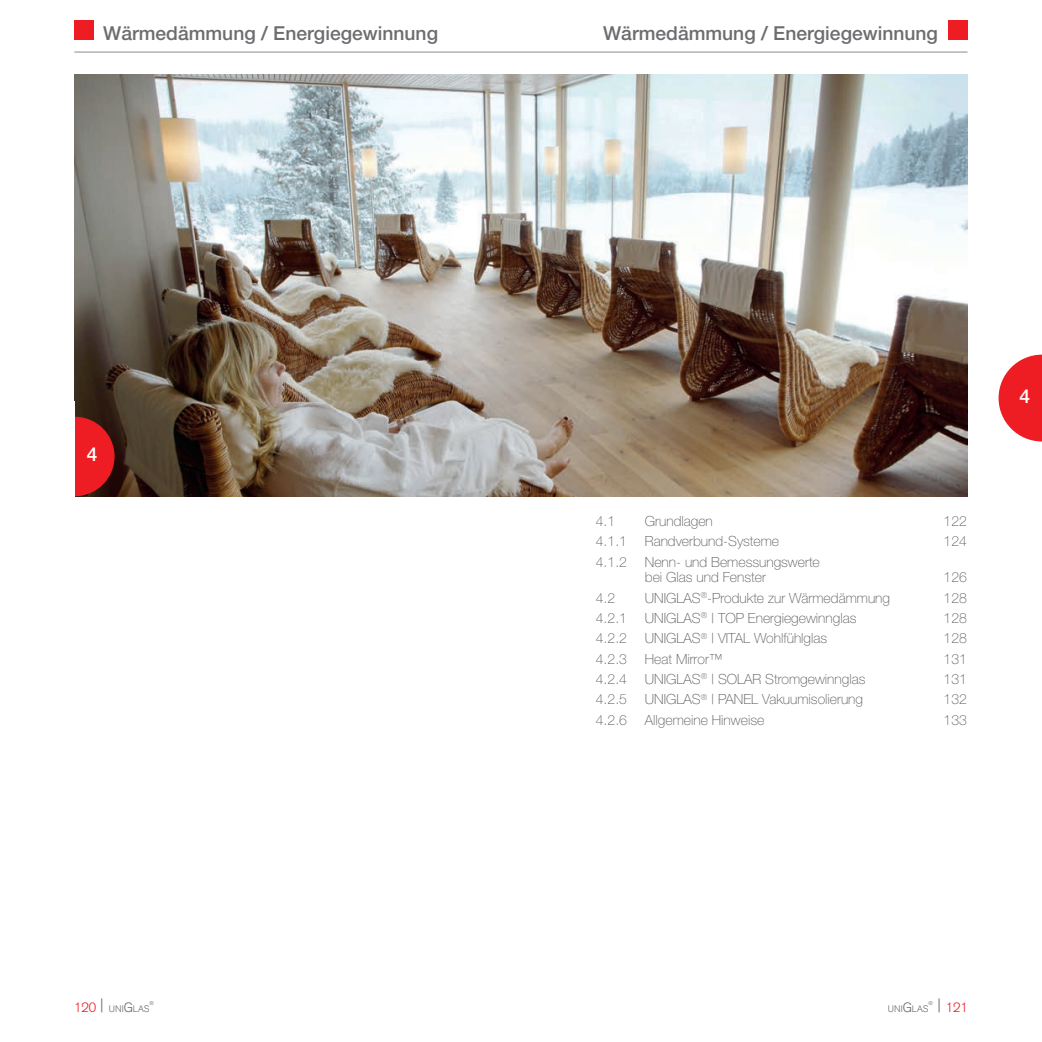
<style>
.page{position:relative;width:1042px;height:1042px;background:#fff}
.page>*{position:absolute;margin:0;border:0;box-sizing:border-box;transform-origin:0 0}
.t1{font:500 19.25px "Helvetica Neue";color:#6c6d70}
.t2{font:500 19.25px "Helvetica Neue";color:#fff}
.t3{font:100 14px/15.8px "Helvetica Neue";color:#57585a}
.t4{font:300 13.3px "Akzidenz Grotesk";color:#ee1d23}
.t5{font:300 9.28px "Akzidenz Grotesk";color:#6c6d70}
.t6{font:300 5.42px "Akzidenz Grotesk";color:#6c6d70}
.s1{font-size:13.3px;color:#ee1d23}
.s2{font-size:18.55px}
.s3{font-size:13.3px}
.s4{font-size:18.55px;color:#6c6d70}
</style>
<div class="page">
<div style="left:74px;top:20px;width:20px;height:20px;background:#ee1d23"></div>
<div style="left:947px;top:20px;width:20px;height:20px;background:#ee1d23"></div>
<hr style="left:74px;top:51px;width:893px;height:2px;background:#bcbdc0">
<svg style="left:998px;top:355px;width:44px;height:86px"></svg>
<img style="left:75px;top:74px;width:893px;height:422px">
<div style="left:35px;top:417px;width:80px;height:79px;background:#ee1d23;border-radius:50%"></div>
<div style="left:17px;top:402px;width:57px;height:109px;background:#fff"></div>
<h1 class="t1" style="left:103px;top:21px;width:336px">Wärmedämmung / Energiegewinnung</h1>
<h1 class="t1" style="left:603px;top:21px;width:336px">Wärmedämmung / Energiegewinnung</h1>
<h1 class="t2" style="left:87px;top:442px;width:12px">4</h1>
<p class="t3" style="left:596px;top:513px;width:21px">4.1</p>
<p class="t3" style="left:645px;top:513px;width:69px">Grundlagen</p>
<p class="t3" style="left:943px;top:513px;width:25px">122</p>
<p class="t3" style="left:596px;top:533px;width:33px">4.1.1</p>
<p class="t3" style="left:645px;top:533px;width:136px">Randverbund-Systeme</p>
<p class="t3" style="left:943px;top:533px;width:25px">124</p>
<p class="t3" style="left:596px;top:554px;width:33px">4.1.2</p>
<p class="t3" style="left:645px;top:554px;width:176px">Nenn- und Bemessungswerte bei Glas und Fenster</p>
<p class="t3" style="left:943px;top:569px;width:25px">126</p>
<p class="t3" style="left:596px;top:590px;width:21px">4.2</p>
<p class="t3" style="left:645px;top:590px;width:247px">UNIGLAS<sup>®</sup>-Produkte zur Wärmedämmung</p>
<p class="t3" style="left:943px;top:590px;width:25px">128</p>
<p class="t3" style="left:596px;top:610px;width:33px">4.2.1</p>
<p class="t3" style="left:645px;top:610px;width:213px">UNIGLAS<sup>®</sup> | TOP Energiegewinnglas</p>
<p class="t3" style="left:943px;top:610px;width:25px">128</p>
<p class="t3" style="left:596px;top:630px;width:33px">4.2.2</p>
<p class="t3" style="left:645px;top:630px;width:184px">UNIGLAS<sup>®</sup> | VITAL Wohlfühlglas</p>
<p class="t3" style="left:943px;top:630px;width:25px">128</p>
<p class="t3" style="left:596px;top:651px;width:33px">4.2.3</p>
<p class="t3" style="left:645px;top:651px;width:79px">Heat Mirror™</p>
<p class="t3" style="left:943px;top:651px;width:25px">131</p>
<p class="t3" style="left:596px;top:671px;width:33px">4.2.4</p>
<p class="t3" style="left:645px;top:671px;width:222px">UNIGLAS<sup>®</sup> | SOLAR Stromgewinnglas</p>
<p class="t3" style="left:943px;top:671px;width:25px">131</p>
<p class="t3" style="left:596px;top:691px;width:33px">4.2.5</p>
<p class="t3" style="left:645px;top:691px;width:220px">UNIGLAS<sup>®</sup> | PANEL Vakuumisolierung</p>
<p class="t3" style="left:943px;top:691px;width:25px">132</p>
<p class="t3" style="left:596px;top:712px;width:33px">4.2.6</p>
<p class="t3" style="left:645px;top:712px;width:121px">Allgemeine Hinweise</p>
<p class="t3" style="left:943px;top:712px;width:25px">133</p>
<h1 class="t2" style="left:1019px;top:385px;width:12px">4</h1>
<p class="t5" style="left:74px;top:1003px;width:77px"><span class="s1">120</span> <span class="s2">|</span> UNI<span class="s3">G</span>LAS</p>
<p class="t6" style="left:149px;top:1000px;width:6px">®</p>
<p class="t5" style="left:888px;top:1003px;width:42px">UNI<span class="s3">G</span>LAS</p>
<p class="t6" style="left:928px;top:1000px;width:6px">®</p>
<p class="t4" style="left:937px;top:999px;width:32px"><span class="s4">|</span> 121</p>
</div>
